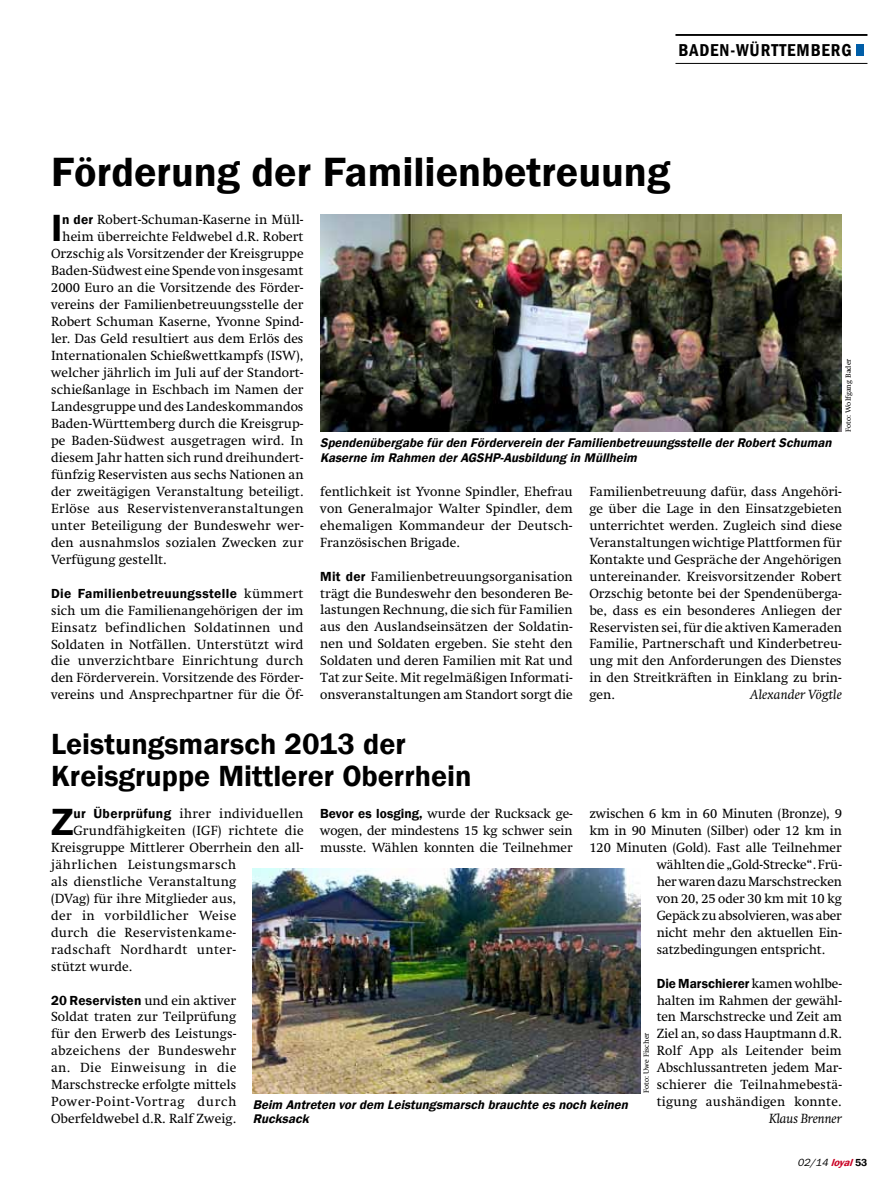
<style>
.page{position:relative;width:893px;height:1191px;background:#fff}
.page>*{position:absolute;margin:0;border:0;box-sizing:border-box;transform-origin:0 0}
.t1{font:600 42px "Franklin Gothic";color:#000}
.t2{font:600 39px "Franklin Gothic";color:#000}
.t3{font:600 30px/31.5px "Franklin Gothic";color:#000}
.t4{font:600 condensed 17.7px "Franklin Gothic";letter-spacing:.05em;color:#000}
.t5{font:13.5px/17px "Swift LT Std";color:#000;text-align:justify}
.t6{font:13.5px "Swift LT Std";letter-spacing:.02em;color:#000}
.t7{font:600 13.5px "Franklin Gothic";letter-spacing:.02em;color:#000}
.t8{font:13.5px "Swift LT Std";letter-spacing:.03em;color:#000}
.t9{font:italic 13.5px "Swift LT Std";color:#000}
.t10{font:600 13.5px "Franklin Gothic";color:#000}
.t11{font:13.5px "Swift LT Std";letter-spacing:.025em;color:#000}
.t12{font:italic 600 12.9px/14.7px "Franklin Gothic";color:#000}
.t13{font:italic 10.5px "Franklin Gothic";color:#000}
.t14{font:7.5px "Swift LT Std";color:#000}
.s1{font-family:"Franklin Gothic";font-weight:600}
.s2{font-family:"Swift LT Std";font-weight:400}
.s3{font-weight:600;color:#c90023}
.s4{font-weight:600;font-style:normal}
</style>
<div class="page">
<hr style="left:675px;top:63px;width:192px;height:1px;background:#000">
<hr style="left:675px;top:34px;width:192px;height:2px;background:#000">
<div style="left:856px;top:44px;width:7px;height:11px;background:#005ea8"></div>
<img style="left:320px;top:215px;width:522px;height:217px">
<img style="left:253px;top:868px;width:387px;height:225px">
<h3 class="t4" style="left:679px;top:38px;width:175px">BADEN-WÜRTTEMBERG</h3>
<h1 class="t1" style="left:51px;top:146px;width:621px">Förderung der Familienbetreuung</h1>
<h2 class="t2" style="left:51px;top:204px;width:13px">I</h2>
<p class="t5" style="left:62px;top:212px;width:243px"><span class="s1">n der</span> Robert-Schuman-Kaserne in Müll-</p>
<p class="t5" style="left:62px;top:229px;width:243px">heim überreichte Feldwebel d.R. Robert</p>
<p class="t5" style="left:51px;top:246px;width:254px">Orzschig als Vorsitzender der Kreisgruppe</p>
<p class="t5" style="left:51px;top:262px;width:254px">Baden-Südwest eine Spende von insgesamt</p>
<p class="t5" style="left:51px;top:279px;width:254px">2000 Euro an die Vorsitzende des Förder-</p>
<p class="t5" style="left:51px;top:296px;width:254px">vereins der Familienbetreuungsstelle der</p>
<p class="t5" style="left:51px;top:313px;width:254px">Robert Schuman Kaserne, Yvonne Spind-</p>
<p class="t5" style="left:51px;top:330px;width:254px">ler. Das Geld resultiert aus dem Erlös des</p>
<p class="t5" style="left:51px;top:347px;width:254px">Internationalen Schießwettkampfs (ISW),</p>
<p class="t5" style="left:51px;top:364px;width:254px">welcher jährlich im Juli auf der Standort-</p>
<p class="t5" style="left:51px;top:381px;width:254px">schießanlage in Eschbach im Namen der</p>
<p class="t5" style="left:51px;top:398px;width:254px">Landesgruppe und des Landeskommandos</p>
<p class="t5" style="left:51px;top:415px;width:254px">Baden-Württemberg durch die Kreisgrup-</p>
<p class="t5" style="left:51px;top:432px;width:254px">pe Baden-Südwest ausgetragen wird. In</p>
<p class="t5" style="left:51px;top:449px;width:254px">diesem Jahr hatten sich rund dreihundert-</p>
<p class="t5" style="left:51px;top:466px;width:254px">fünfzig Reservisten aus sechs Nationen an</p>
<p class="t5" style="left:51px;top:483px;width:254px">der zweitägigen Veranstaltung beteiligt.</p>
<p class="t6" style="left:51px;top:501px;width:254px">Erlöse aus Reservistenveranstaltungen</p>
<p class="t5" style="left:51px;top:517px;width:254px">unter Beteiligung der Bundeswehr wer-</p>
<p class="t5" style="left:51px;top:534px;width:254px">den ausnahmslos sozialen Zwecken zur</p>
<p class="t5" style="left:51px;top:551px;width:117px">Verfügung gestellt.</p>
<p class="t7" style="left:51px;top:585px;width:254px">Die Familienbetreuungsstelle <span class="s2">kümmert</span></p>
<p class="t5" style="left:51px;top:602px;width:254px">sich um die Familienangehörigen der im Einsatz befindlichen Soldatinnen und Soldaten in Notfällen. Unterstützt wird die unverzichtbare Einrichtung durch den Förderverein. Vorsitzende des Förder&shy;vereins und Ansprechpartner für die Öf-</p>
<p class="t14" style="left:844px;top:432px;width:75px;rotate:-90deg">Foto: Wolfgang Bader</p>
<p class="t12" style="left:320px;top:435px;width:516px">Spendenübergabe fürden Förderverein derFamilienbetreuungsstelle derRobertSchuman<br>Kaserne im Rahmen derAGSHP-Ausbildung in Müllheim</p>
<p class="t5" style="left:320px;top:483px;width:254px">fentlichkeit ist Yvonne Spindler, Ehefrau von Generalmajor Walter Spindler, dem ehemaligen Kommandeur der Deutsch-Französischen Brigade.</p>
<p class="t5" style="left:320px;top:568px;width:254px"><span class="s1">Mit der</span> Familienbetreuungsorganisation trägt die Bundeswehr den besonderen Be&shy;lastungen Rechnung, die sich für Familien aus den Auslandseinsätzen der Soldatin&shy;nen und Soldaten ergeben. Sie steht den Soldaten und deren Familien mit Rat und Tat zur Seite. Mit regelmäßigen Informati&shy;onsveranstaltungen am Standort sorgt die</p>
<p class="t5" style="left:589px;top:483px;width:254px">Familienbetreuung dafür, dass Angehöri&shy;ge über die Lage in den Einsatzgebieten unterrichtet werden. Zugleich sind diese Veranstaltungen wichtige Plattformen für Kontakte und Gespräche der Angehörigen untereinander. Kreisvorsitzender Robert Orzschig betonte bei der Spendenüberga&shy;be, dass es ein besonderes Anliegen der Reservisten sei, für die aktiven Kameraden Familie, Partnerschaft und Kinderbetreu&shy;ung mit den Anforderungen des Dienstes in den Streitkräften in Einklang zu brin&shy;gen.</p>
<p class="t9" style="left:750px;top:687px;width:93px">Alexander Vögtle</p>
<h3 class="t3" style="left:51px;top:728px;width:422px">Leistungsmarsch 2013 der<br>Kreisgruppe Mittlerer Oberrhein</h3>
<h2 class="t2" style="left:51px;top:798px;width:24px">Z</h2>
<p class="t6" style="left:74px;top:806px;width:232px"><span class="s1">ur Überprüfung</span> ihrer individuellen</p>
<p class="t5" style="left:320px;top:805px;width:254px"><span class="s1">Bevor es losging,</span> wurde der Rucksack ge&shy;wogen, der mindestens 15 kg schwer sein musste. Wählen konnten die Teilnehmer</p>
<p class="t5" style="left:589px;top:805px;width:254px">zwischen 6 km in 60 Minuten (Bronze), 9</p>
<p class="t5" style="left:74px;top:822px;width:232px">Grundfähigkeiten (IGF) richtete die</p>
<p class="t5" style="left:51px;top:839px;width:254px">Kreisgruppe Mittlerer Oberrhein den all-</p>
<p class="t8" style="left:51px;top:857px;width:187px">jährlichen Leistungsmarsch</p>
<p class="t5" style="left:51px;top:873px;width:187px">als dienstliche Veranstaltung</p>
<p class="t5" style="left:51px;top:890px;width:187px">(DVag) für ihre Mitglieder aus,</p>
<p class="t8" style="left:51px;top:907px;width:187px">der in vorbildlicher Weise</p>
<p class="t6" style="left:51px;top:924px;width:187px">durch die Reservistenkame-</p>
<p class="t11" style="left:51px;top:941px;width:187px">radschaft Nordhardt unter-</p>
<p class="t5" style="left:51px;top:957px;width:83px">stützt wurde.</p>
<p class="t7" style="left:51px;top:991px;width:187px">20 Reservisten <span class="s2">und ein aktiver</span></p>
<p class="t5" style="left:51px;top:1008px;width:187px">Soldat traten zur Teilprüfung für den Erwerb des Leistungs&shy;abzeichens der Bundeswehr an. Die Einweisung in die Marschstrecke erfolgte mittels Power-Point-Vortrag durch Oberfeldwebel d.R. Ralf Zweig.</p>
<p class="t5" style="left:589px;top:822px;width:254px">km in 90 Minuten (Silber) oder 12 km in</p>
<p class="t5" style="left:589px;top:839px;width:254px">120 Minuten (Gold). Fast alle Teilnehmer</p>
<p class="t5" style="left:657px;top:856px;width:187px">wählten die „Gold-Strecke“. Frü-</p>
<p class="t5" style="left:657px;top:873px;width:187px">her waren dazu Marschstrecken</p>
<p class="t5" style="left:657px;top:890px;width:187px">von 20, 25 oder 30 km mit 10 kg</p>
<p class="t5" style="left:657px;top:907px;width:187px">Gepäck zu absolvieren, was aber</p>
<p class="t5" style="left:657px;top:924px;width:187px">nicht mehr den aktuellen Ein-</p>
<p class="t5" style="left:657px;top:941px;width:170px">satzbedingungen entspricht.</p>
<p class="t10" style="left:657px;top:974px;width:187px">Die Marschierer <span class="s2">kamen wohlbe-</span></p>
<p class="t5" style="left:657px;top:991px;width:187px">halten im Rahmen der gewähl&shy;ten Marschstrecke und Zeit am Ziel an, so dass Hauptmann d.R.<br>Rolf App als Leitender beim Abschlussantreten jedem Mar&shy;schierer die Teilnahmebestä&shy;tigung aushändigen konnte.</p>
<p class="t9" style="left:769px;top:1111px;width:74px">Klaus Brenner</p>
<p class="t14" style="left:642px;top:1093px;width:62px;rotate:-90deg">Foto: Uwe Fischer</p>
<p class="t12" style="left:253px;top:1097px;width:380px">Beim Antreten vordem Leistungsmarsch brauchte esnoch keinen<br>Rucksack</p>
<p class="t13" style="left:797px;top:1156px;width:72px">02/14 <span class="s3">loyal</span><span class="s4">53</span></p>
</div>
